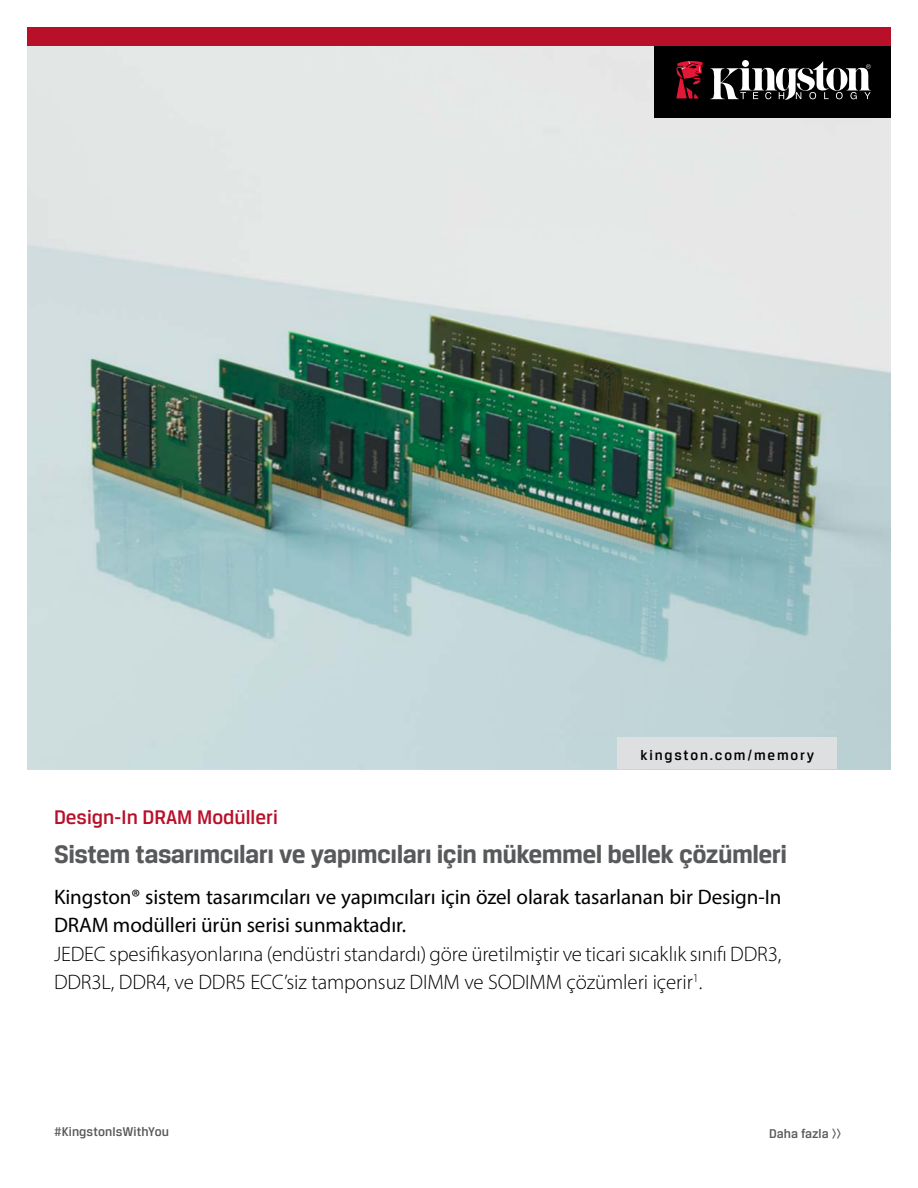
<style>
.page{position:relative;width:918px;height:1188px;background:#fff}
.page>*{position:absolute;margin:0;border:0;box-sizing:border-box;transform-origin:0 0}
.t1{font:700 27px "Breuer Text";letter-spacing:-.02em;color:#58595b}
.t2{font:300 21px/28.5px "Myriad Pro";letter-spacing:-.005em;color:#000}
.t3{font:21px/28.5px "Myriad Pro";letter-spacing:-.005em;color:#000}
.t4{font:500 21px "Breuer Text";color:#b9102a}
.t5{font:500 15px "Breuer Text";letter-spacing:.12em;color:#000}
.t6{font:500 13.5px "Breuer Text";color:#58595b}
</style>
<div class="page">
<img style="left:27px;top:46px;width:864px;height:723px">
<div style="left:617px;top:737px;width:220px;height:32px;background:#dedfe0"></div>
<div style="left:27px;top:27px;width:864px;height:19px;background:#b9102a"></div>
<div style="left:655px;top:46px;width:236px;height:71px;background:#000"></div>
<svg style="left:710px;top:61px;width:161px;height:39px"></svg>
<svg style="left:676px;top:61px;width:28px;height:38px"></svg>
<p class="t4" style="left:54px;top:806px;width:225px">Design-In DRAM Modülleri</p>
<p class="t5" style="left:641px;top:746px;width:175px">kingston.com/memory</p>
<p class="t1" style="left:54px;top:839px;width:735px">Sistem tasarımcıları ve yapımcıları için mükemmel bellek çözümleri</p>
<p class="t3" style="left:54px;top:882px;width:729px">Kingston® sistem tasarımcıları ve yapımcıları için özel olarak tasarlanan bir Design-In<br>DRAM modülleri ürün serisi sunmaktadır.</p>
<p class="t2" style="left:54px;top:939px;width:729px">JEDEC spesifikasyonlarına (endüstri standardı) göre üretilmiştir ve ticari sıcaklık sınıfı DDR3,<br>DDR3L, DDR4, ve DDR5 ECC’siz tamponsuz DIMM ve SODIMM çözümleri içerir<sup>1</sup>.</p>
<p class="t6" style="left:54px;top:1124px;width:117px">#KingstonIsWithYou</p>
<p class="t6" style="left:769px;top:1126px;width:74px">Daha fazla &gt;&gt;</p>
</div>
